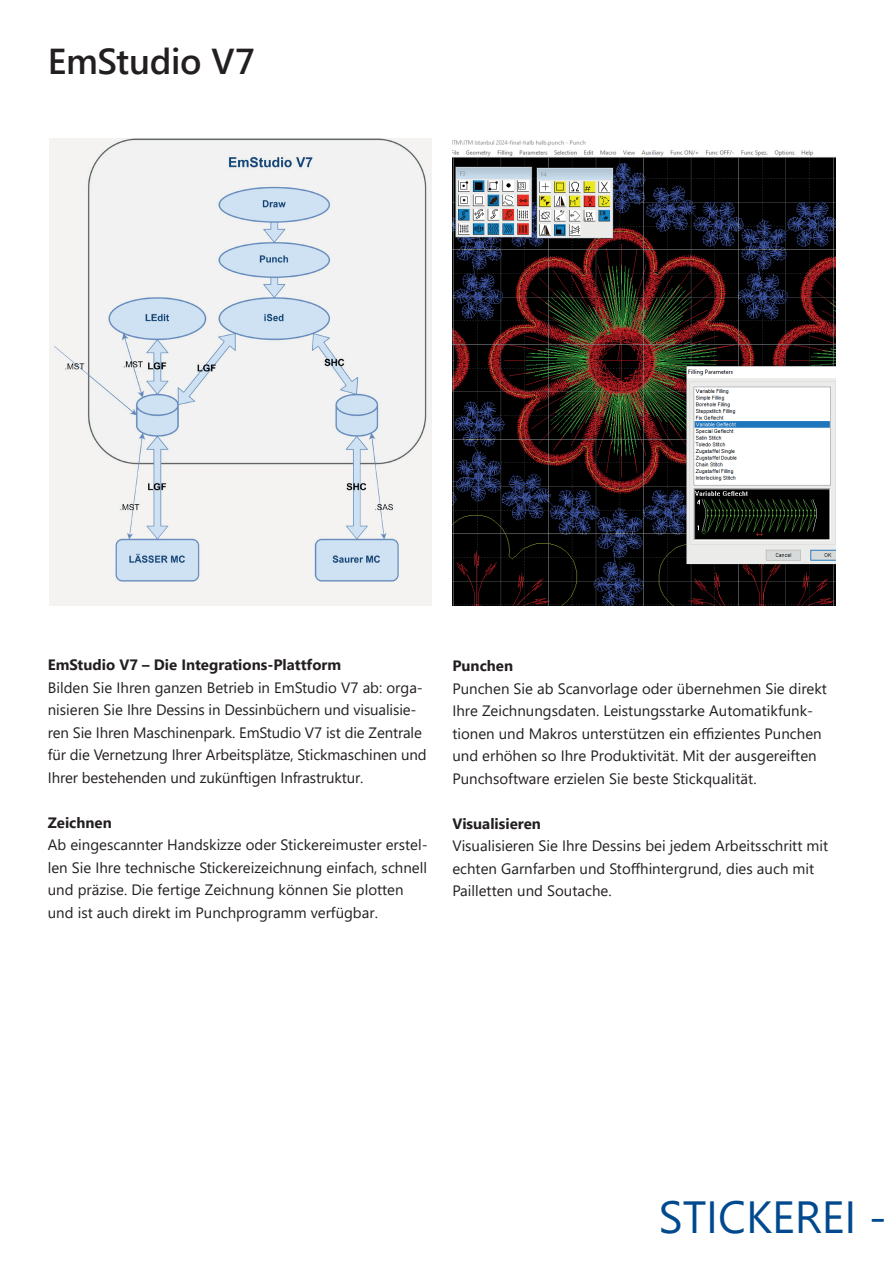
<style>
.page{position:relative;width:893px;height:1263px;background:#fff}
.page>*{position:absolute;margin:0;border:0;box-sizing:border-box;transform-origin:0 0}
.t1{font:45px "Segoe UI";color:#01498e}
.t2{font:600 36px "Segoe UI";letter-spacing:-.01em;color:#231f20}
.t3{font:15px/22.5px "Segoe UI";color:#231f20}
.t4{font:700 15px "Segoe UI";color:#231f20}
</style>
<div class="page">
<img style="left:452px;top:140px;width:384px;height:466px">
<img style="left:49px;top:138px;width:382px;height:468px">
<h2 class="t2" style="left:48px;top:27px;width:209px">EmStudio V7</h2>
<p class="t4" style="left:48px;top:651px;width:295px">EmStudio V7 – Die Integrations-Plattform</p>
<p class="t3" style="left:48px;top:675px;width:380px">Bilden Sie Ihren ganzen Betrieb in EmStudio V7 ab: orga&shy;nisieren Sie Ihre Dessins in Dessinbüchern und visualisie&shy;ren Sie Ihren Maschinenpark. EmStudio V7 ist die Zentrale für die Vernetzung Ihrer Arbeitsplätze, Stickmaschinen und Ihrer bestehenden und zukünftigen Infrastruktur.</p>
<p class="t4" style="left:48px;top:808px;width:65px">Zeichnen</p>
<p class="t3" style="left:48px;top:832px;width:381px">Ab eingescannter Handskizze oder Stickereimuster erstel&shy;len Sie Ihre technische Stickereizeichnung einfach, schnell und präzise. Die fertige Zeichnung können Sie plotten und ist auch direkt im Punchprogramm verfügbar.</p>
<p class="t4" style="left:452px;top:651px;width:62px">Punchen</p>
<p class="t3" style="left:452px;top:676px;width:376px">Punchen Sie ab Scanvorlage oder übernehmen Sie direkt Ihre Zeichnungsdaten. Leistungsstarke Automatikfunk&shy;tionen und Makros unterstützen ein effizientes Punchen und erhöhen so Ihre Produktivität. Mit der ausgereiften Punchsoftware erzielen Sie beste Stickqualität.</p>
<p class="t4" style="left:452px;top:809px;width:90px">Visualisieren</p>
<p class="t3" style="left:452px;top:833px;width:377px">Visualisieren Sie Ihre Dessins bei jedem Arbeitsschritt mit echten Garnfarben und Stoffhintergrund, dies auch mit<br>Pailletten und Soutache.</p>
<h1 class="t1" style="left:659px;top:1175px;width:230px">STICKEREI -</h1>
</div>
